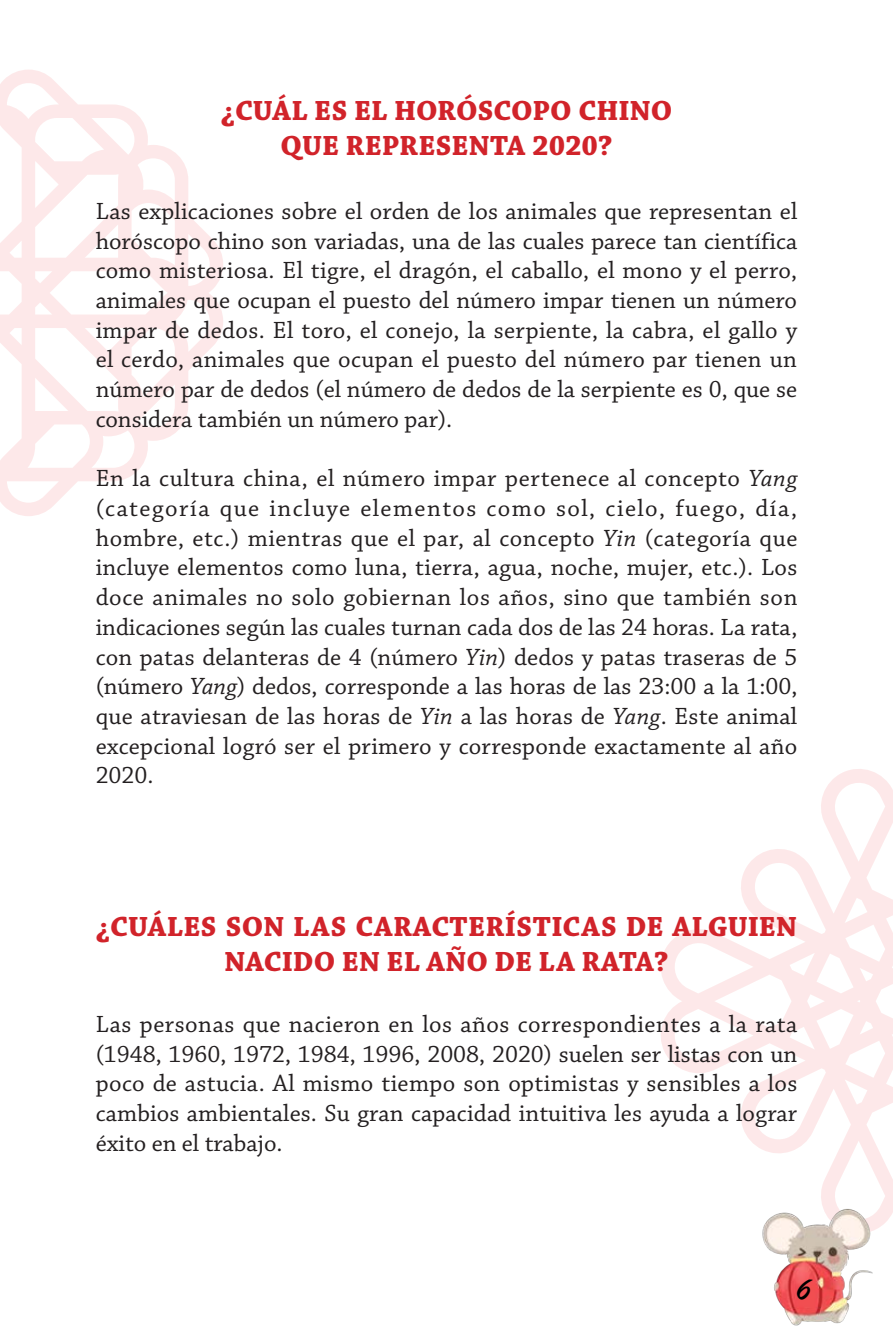
<style>
.page{position:relative;width:893px;height:1340px;background:#fff}
.page>*{position:absolute;margin:0;border:0;box-sizing:border-box;transform-origin:0 0}
.段落样式1{font:33.75px "Brush Script";color:#000}
.段落样式1-2{font:700 29.25px/35.1px "Chaparral Pro";letter-spacing:.005em;color:#d1232a;text-align:center}
.段落样式1-3{font:24.75px/29.7px "Chaparral Pro";letter-spacing:.005em;color:#231f20;text-align:justify}
.s1{font-style:italic}
</style>
<div class="page">
<svg style="left:661px;top:769px;width:232px;height:454px"></svg>
<svg style="left:0;top:70px;width:223px;height:446px"></svg>
<img style="left:754px;top:1203px;width:131px;height:123px">
<p class="段落样式1-2" style="left:221px;top:94px;width:453px">¿CUÁL ES EL HORÓSCOPO CHINO</p>
<p class="段落样式1-2" style="left:281px;top:129px;width:333px">QUE REPRESENTA 2020?</p>
<p class="段落样式1-3" style="left:96px;top:197px;width:703px">Las explicaciones sobre el orden de los animales que representan el horóscopo chino son variadas, una de las cuales parece tan científica como misteriosa. El tigre, el dragón, el caballo, el mono y el perro, animales que ocupan el puesto del número impar tienen un número impar de dedos. El toro, el conejo, la serpiente, la cabra, el gallo y el cerdo, animales que ocupan el puesto del número par tienen un número par de dedos (el número de dedos de la serpiente es 0, que se considera también un número par).</p>
<p class="段落样式1-3" style="left:96px;top:464px;width:703px">En la cultura china, el número impar pertenece al concepto <span class="s1">Yang </span>(categoría que incluye elementos como sol, cielo, fuego, día, hombre, etc.) mientras que el par, al concepto <span class="s1">Yin</span> (categoría que incluye elementos como luna, tierra, agua, noche, mujer, etc.). Los doce animales no solo gobiernan los años, sino que también son indicaciones según las cuales turnan cada dos de las 24 horas. La rata, con patas delanteras de 4 (número <span class="s1">Yin</span>) dedos y patas traseras de 5 (número <span class="s1">Yang</span>) dedos, corresponde a las horas de las 23:00 a la 1:00, que atraviesan de las horas de <span class="s1">Yin</span> a las horas de <span class="s1">Yang</span>. Este animal excepcional logró ser el primero y corresponde exactamente al año 2020.</p>
<p class="段落样式1-2" style="left:96px;top:910px;width:703px">¿CUÁLES SON LAS CARACTERÍSTICAS DE ALGUIEN<br>NACIDO EN EL AÑO DE LA RATA?</p>
<p class="段落样式1-3" style="left:96px;top:1010px;width:703px">Las personas que nacieron en los años correspondientes a la rata (1948, 1960, 1972, 1984, 1996, 2008, 2020) suelen ser listas con un poco de astucia. Al mismo tiempo son optimistas y sensibles a los cambios ambientales. Su gran capacidad intuitiva les ayuda a lograr éxito en el trabajo.</p>
<p class="段落样式1" style="left:797px;top:1266px;width:16px">6</p>
</div>
